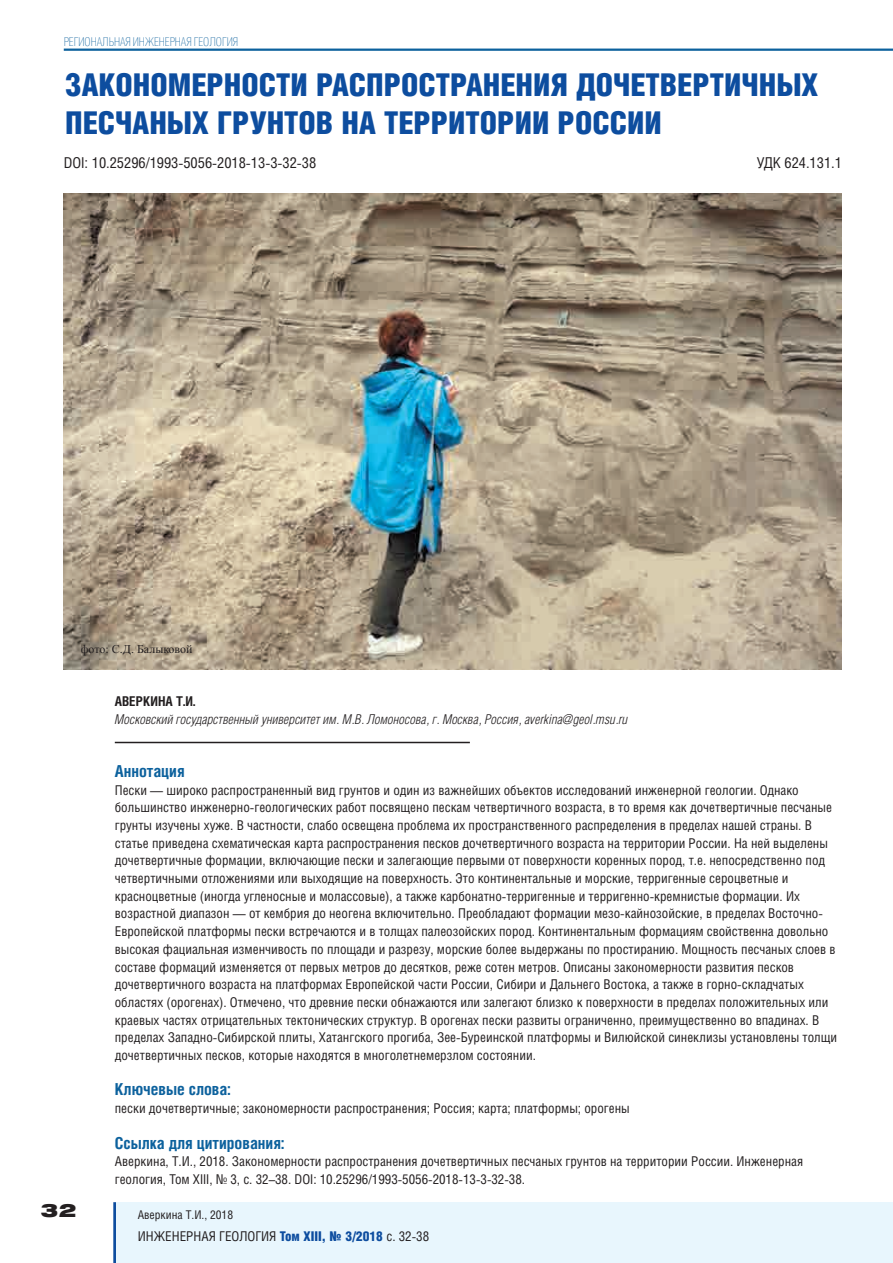
<style>
.page{position:relative;width:893px;height:1263px;background:#fff}
.page>*{position:absolute;margin:0;border:0;box-sizing:border-box;transform-origin:0 0}
.t1{font:900 31.5px/37.8px "Helios Cond";color:#0d4d9f}
.t2{font:900 18px "Helios Ext";color:#231f20}
.t3{font:700 16.5px "Helios Cond";color:#0c619d}
.t4{font:15px "Helios Cond";color:#231f20}
.t5{font:13.5px/17.7px "Helios Cond";color:#231f20}
.t6{font:italic 300 13.5px "Helios Cond";letter-spacing:.005em;color:#231f20}
.t7{font:700 13.5px "Helios Cond";letter-spacing:.005em;color:#231f20}
.t8{font:100 12px "Helios Cond";color:#0c619d}
.t9{font:12px "Times New Roman";color:#231f20}
.t10{font:12px "Helios Cond";color:#231f20}
.s1{font-weight:900;color:#0d4d9f}
</style>
<div class="page">
<hr style="left:64px;top:49px;width:829px;height:2px;background:#0c619d">
<hr style="left:113px;top:1202px;width:3px;height:61px;background:#0d4d9f">
<hr style="left:115px;top:742px;width:355px;height:1px;background:#231f20">
<div style="left:116px;top:1202px;width:777px;height:61px;background:#e8f6fd"></div>
<img style="left:64px;top:193px;width:778px;height:477px">
<p class="t8" style="left:64px;top:37px;width:176px">РЕГИОНАЛЬНАЯ ИНЖЕНЕРНАЯ ГЕОЛОГИЯ</p>
<h1 class="t1" style="left:65px;top:69px;width:755px">ЗАКОНОМЕРНОСТИ РАСПРОСТРАНЕНИЯ ДОЧЕТВЕРТИЧНЫХ<br>ПЕСЧАНЫХ ГРУНТОВ НА ТЕРРИТОРИИ РОССИИ</h1>
<p class="t4" style="left:64px;top:157px;width:254px">DOI: 10.25296/1993-5056-2018-13-3-32-38</p>
<p class="t4" style="left:757px;top:157px;width:87px">УДК 624.131.1</p>
<p class="t9" style="left:81px;top:644px;width:113px">фото: С.Д. Балыковой</p>
<p class="t7" style="left:115px;top:696px;width:82px">АВЕРКИНА Т.И.</p>
<p class="t6" style="left:115px;top:714px;width:515px">Московский государственный университет им. М.В. Ломоносова, г. Москва, Россия, averkina@geol.msu.ru</p>
<h2 class="t2" style="left:41px;top:1203px;width:37px">32</h2>
<p class="t3" style="left:115px;top:765px;width:71px">Аннотация</p>
<p class="t5" style="left:115px;top:782px;width:724px">Пески — широко распространенный вид грунтов и один из важнейших объектов исследований инженерной геологии. Однако большинство инженерно-геологических работ посвящено пескам четвертичного возраста, в то время как дочетвертичные песчаные грунты изучены хуже. В частности, слабо освещена проблема их пространственного распределения в пределах нашей страны. В статье приведена схематическая карта распространения песков дочетвертичного возраста на территории России. На ней выделены дочетвертичные формации, включающие пески и залегающие первыми от поверхности коренных пород, т.е. непосредственно под четвертичными отложениями или выходящие на поверхность. Это континентальные и морские, терригенные сероцветные и красноцветные (иногда угленосные и молассовые), а также карбонатно-терригенные и терригенно-кремнистые формации. Их возрастной диапазон — от кембрия до неогена включительно. Преобладают формации мезо-кайнозойские, в пределах Восточно-Европейской платформы пески встречаются и в толщах палеозойских пород. Континентальным формациям свойственна довольно высокая фациальная изменчивость по площади и разрезу, морские более выдержаны по простиранию. Мощность песчаных слоев в составе формаций изменяется от первых метров до десятков, реже сотен метров. Описаны закономерности развития песков дочетвертичного возраста на платформах Европейской части России, Сибири и Дальнего Востока, а также в горно-складчатых областях (орогенах). Отмечено, что древние пески обнажаются или залегают близко к поверхности в пределах положительных или краевых частях отрицательных тектонических структур. В орогенах пески развиты ограниченно, преимущественно во впадинах. В пределах Западно-Сибирской плиты, Хатангского прогиба, Зее-Буреинской платформы и Вилюйской синеклизы установлены толщи дочетвертичных песков, которые находятся в многолетнемерзлом состоянии.</p>
<p class="t3" style="left:115px;top:1083px;width:117px">Ключевые слова:</p>
<p class="t5" style="left:115px;top:1101px;width:516px">пески дочетвертичные; закономерности распространения; Россия; карта; платформы; орогены</p>
<p class="t3" style="left:115px;top:1137px;width:171px">Ссылка для цитирования:</p>
<p class="t5" style="left:115px;top:1154px;width:690px">Аверкина, Т.И., 2018. Закономерности распространения дочетвертичных песчаных грунтов на территории России. Инженерная геология, Том XIII, № 3, с. 32–38. DOI: 10.25296/1993-5056-2018-13-3-32-38.</p>
<p class="t10" style="left:138px;top:1210px;width:97px">Аверкина Т.И., 2018</p>
<p class="t5" style="left:138px;top:1228px;width:293px">ИНЖЕНЕРНАЯ ГЕОЛОГИЯ <span class="s1">Том XIII, № 3/2018</span> c. 32-38</p>
</div>
